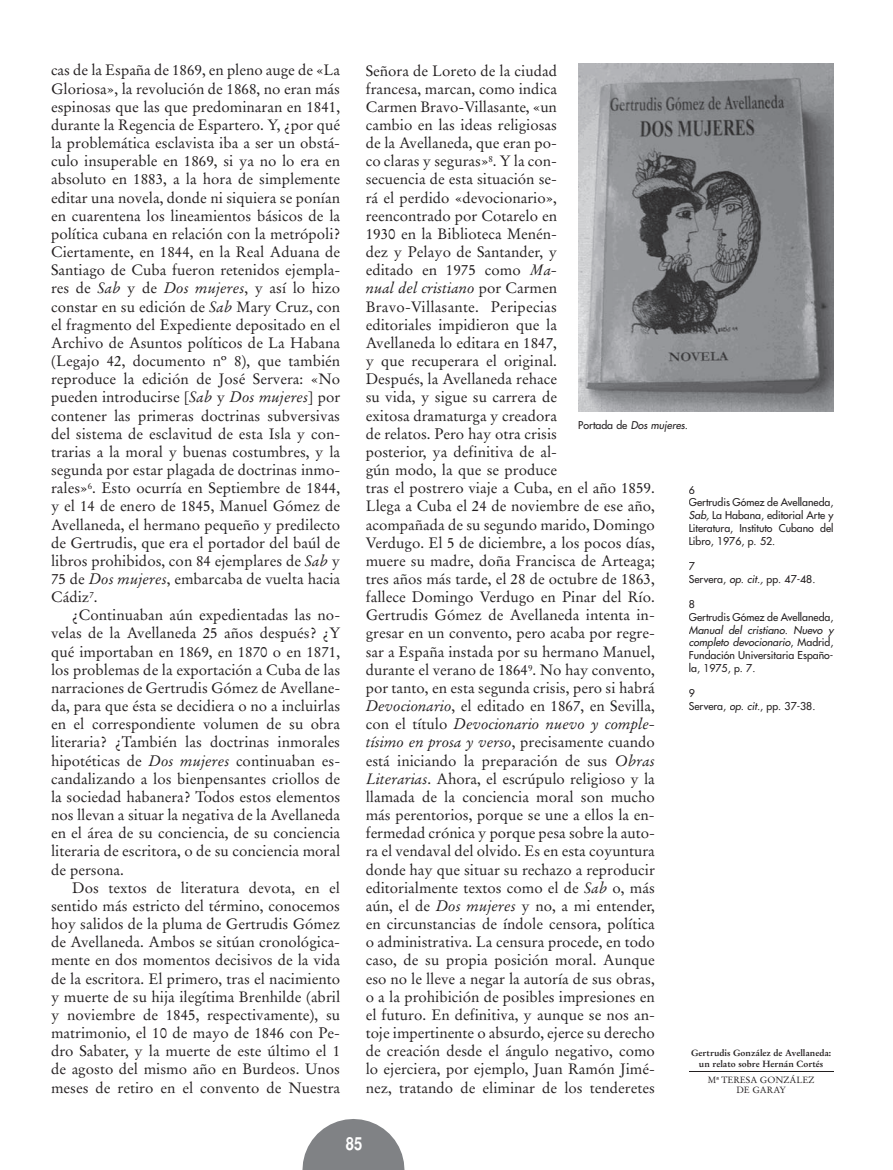
<style>
.page{position:relative;width:893px;height:1170px;background:#fff}
.page>*{position:absolute;margin:0;border:0;box-sizing:border-box;transform-origin:0 0}
.t1{font:700 condensed 18px "Helvetica";color:#fff}
.t2{font:15px/18.1px "Stempel Garamond";color:#231f20;text-align:justify}
.t3{font:10.5px/12.8px "Futura";color:#231f20}
.t4{font:italic 10.5px "Futura";color:#231f20}
.t5{font:700 9px/10.9px "Stempel Garamond";color:#231f20;text-align:center}
.t6{font:9px/10.9px "Stempel Garamond";color:#231f20;text-align:center}
.s1{font-style:italic}
.s2{font-style:normal}
</style>
<div class="page">
<svg style="left:302px;top:1119px;width:102px;height:50px"></svg>
<hr style="left:689px;top:1071px;width:144px;height:1px;background:#231f20">
<img style="left:578px;top:64px;width:255px;height:348px">
<p class="t2" style="left:51px;top:61px;width:291px">cas de la España de 1869, en pleno auge de «La Gloriosa», la revolución de 1868, no eran más espinosas que las que predominaran en 1841, durante la Regencia de Espartero. Y, ¿por qué la problemática esclavista iba a ser un obstá&shy;culo insuperable en 1869, si ya no lo era en absoluto en 1883, a la hora de simplemente editar una novela, donde ni siquiera se ponían en cuarentena los lineamientos básicos de la política cubana en relación con la metrópoli?<br>Ciertamente, en 1844, en la Real Aduana de Santiago de Cuba fueron retenidos ejempla&shy;res de <span class="s1">Sab</span> y de <span class="s1">Dos mujeres</span>, y así lo hizo constar en su edición de <span class="s1">Sab</span> Mary Cruz, con el fragmento del Expediente depositado en el Archivo de Asuntos políticos de La Habana (Legajo 42, documento nº 8), que también reproduce la edición de José Servera: «No pueden introducirse [<span class="s1">Sab</span> y <span class="s1">Dos mujeres</span>] por contener las primeras doctrinas subversivas del sistema de esclavitud de esta Isla y con&shy;trarias a la moral y buenas costumbres, y la segunda por estar plagada de doctrinas inmo&shy;rales»<sup>6</sup>. Esto ocurría en Septiembre de 1844, y el 14 de enero de 1845, Manuel Gómez de Avellaneda, el hermano pequeño y predilecto de Gertrudis, que era el portador del baúl de libros prohibidos, con 84 ejemplares de <span class="s1">Sab</span> y 75 de <span class="s1">Dos mujeres</span>, embarcaba de vuelta hacia Cádiz<sup>7</sup>.</p>
<p class="t2" style="left:51px;top:606px;width:291px;text-indent:21px">¿Continuaban aún expedientadas las no&shy;velas de la Avellaneda 25 años después? ¿Y qué importaban en 1869, en 1870 o en 1871, los problemas de la exportación a Cuba de las narraciones de Gertrudis Gómez de Avellane&shy;da, para que ésta se decidiera o no a incluirlas en el correspondiente volumen de su obra literaria? ¿También las doctrinas inmorales hipotéticas de <span class="s1">Dos mujeres</span> continuaban es&shy;candalizando a los bienpensantes criollos de la sociedad habanera? Todos estos elementos nos llevan a situar la negativa de la Avellaneda en el área de su conciencia, de su conciencia literaria de escritora, o de su conciencia moral de persona.</p>
<p class="t2" style="left:51px;top:878px;width:291px;text-indent:21px">Dos textos de literatura devota, en el sentido más estricto del término, conocemos hoy salidos de la pluma de Gertrudis Gómez de Avellaneda. Ambos se sitúan cronológica&shy;mente en dos momentos decisivos de la vida de la escritora. El primero, tras el nacimiento y muerte de su hija ilegítima Brenhilde (abril y noviembre de 1845, respectivamente), su matrimonio, el 10 de mayo de 1846 con Pe&shy;dro Sabater, y la muerte de este último el 1 de agosto del mismo año en Burdeos. Unos meses de retiro en el convento de Nuestra</p>
<p class="t2" style="left:366px;top:61px;width:291px;text-align:left">Señora de Loreto de la ciudad<br>francesa, marcan, como indica<br>Carmen Bravo-Villasante, «un<br>cambio en las ideas religiosas<br>de la Avellaneda, que eran po-<br>co claras y seguras»<sup>8</sup>. Y la con-<br>secuencia de esta situación se-<br>rá el perdido «devocionario»,<br>reencontrado por Cotarelo en<br>1930 en la Biblioteca Menén-<br>dez y Pelayo de Santander, y<br>editado en 1975 como <span class="s1">Ma-<br>nual del cristiano</span> por Carmen Bravo-Villasante. Peripecias<br>editoriales impidieron que la<br>Avellaneda lo editara en 1847,<br>y que recuperara el original.<br>Después, la Avellaneda rehace<br>su vida, y sigue su carrera de<br>exitosa dramaturga y creadora<br>de relatos. Pero hay otra crisis<br>posterior, ya definitiva de al-<br>gún modo, la que se produce<br>tras el postrero viaje a Cuba, en el año 1859.<br>Llega a Cuba el 24 de noviembre de ese año, acompañada de su segundo marido, Domingo Verdugo. El 5 de diciembre, a los pocos días, muere su madre, doña Francisca de Arteaga; tres años más tarde, el 28 de octubre de 1863, fallece Domingo Verdugo en Pinar del Río.<br>Gertrudis Gómez de Avellaneda intenta in&shy;gresar en un convento, pero acaba por regre&shy;sar a España instada por su hermano Manuel, durante el verano de 1864<sup>9</sup>. No hay convento, por tanto, en esta segunda crisis, pero si habrá <span class="s1">Devocionario</span>, el editado en 1867, en Sevilla, con el título <span class="s1">Devocionario nuevo y comple&shy;tísimo en prosa y verso</span>, precisamente cuando está iniciando la preparación de sus <span class="s1">Obras Literarias</span>. Ahora, el escrúpulo religioso y la llamada de la conciencia moral son mucho más perentorios, porque se une a ellos la en&shy;fermedad crónica y porque pesa sobre la auto&shy;ra el vendaval del olvido. Es en esta coyuntura donde hay que situar su rechazo a reproducir editorialmente textos como el de <span class="s1">Sab</span> o, más aún, el de <span class="s1">Dos mujeres</span> y no, a mi entender, en circunstancias de índole censora, política o administrativa. La censura procede, en todo caso, de su propia posición moral. Aunque eso no le lleve a negar la autoría de sus obras, o a la prohibición de posibles impresiones en el futuro. En definitiva, y aunque se nos an&shy;toje impertinente o absurdo, ejerce su derecho de creación desde el ángulo negativo, como lo ejerciera, por ejemplo, Juan Ramón Jimé&shy;nez, tratando de eliminar de los tenderetes</p>
<p class="t4" style="left:578px;top:418px;width:111px"><span class="s2">Portada de</span> Dos mujeres.</p>
<p class="t3" style="left:689px;top:483px;width:146px">6<br>Gertrudis Gómez de Avellaneda,<br><span class="s1">Sab,</span> La Habana, editorial Arte y<br>Literatura, Instituto Cubano del<br>Libro, 1976, p. 52.</p>
<p class="t3" style="left:689px;top:559px;width:128px">7<br>Servera, <span class="s1">op. cit.,</span> pp. 47-48.</p>
<p class="t3" style="left:689px;top:597px;width:146px">8<br>Gertrudis Gómez de Avellaneda,</p>
<p class="t3" style="left:689px;top:623px;width:146px;text-align:justify"><span class="s1">Manual del cristiano. Nuevo y completo devocionario</span>, Madrid, Fundación Universitaria Españo&shy;la, 1975, p. 7.</p>
<p class="t3" style="left:689px;top:686px;width:128px">9<br>Servera, <span class="s1">op. cit.</span>, pp. 37-38.</p>
<p class="t5" style="left:691px;top:1047px;width:142px">Gertrudis González de Avellaneda: un relato sobre Hernán Cortés</p>
<p class="t6" style="left:708px;top:1073px;width:108px">Mª TERESA GONZÁLEZ<br>DE GARAY</p>
<p class="t1" style="left:346px;top:1132px;width:18px">85</p>
</div>
